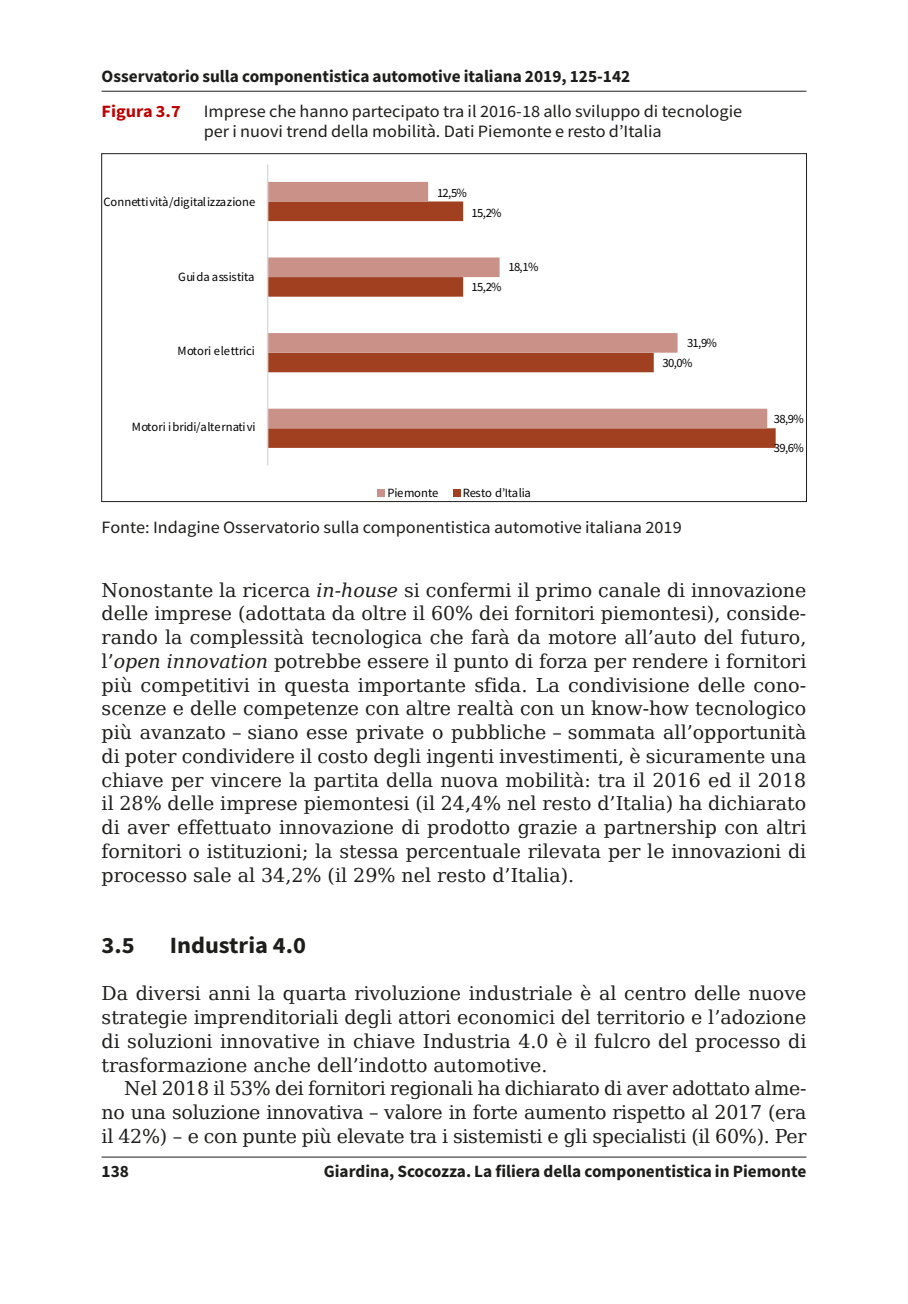
<style>
.page{position:relative;width:908px;height:1304px;background:#fff}
.page>*{position:absolute;margin:0;border:0;box-sizing:border-box;transform-origin:0 0}
.t1{font:700 23.4px "Source Sans Pro";color:#1d1d1b;scale:1.05 1}
.t2{font:19px/23.8px "DejaVu Serif";color:#1d1d1b;text-align:justify}
.t3{font:17.2px/20px "Source Sans Pro";color:#1d1d1b;scale:1.06 1}
.t4{font:700 17.2px "Source Sans Pro";color:#1d1d1b}
.t5{font:700 17.2px "Source Sans Pro";color:#bd0000;scale:1.06 1}
.t6{font:12.6px "Source Sans Pro";letter-spacing:-.005em;color:#000}
.s1{font-style:italic}
</style>
<div class="page">
<hr style="left:101px;top:1157px;width:705px;height:1px;background:#1d1d1b">
<hr style="left:101px;top:91px;width:705px;height:1px;background:#1d1d1b">
<svg style="left:268px;top:408px;width:507px;height:40px;background:#a44728"></svg>
<svg style="left:268px;top:182px;width:498px;height:246px"></svg>
<hr style="left:267px;top:164px;width:1px;height:301px;background:#d9d9d9">
<div style="left:377px;top:490px;width:7px;height:7px;background:#ca9188"></div>
<div style="left:453px;top:490px;width:7px;height:7px;background:#a14020"></div>
<p class="t4" style="left:101px;top:65px;width:530px">Osservatorio sulla componentistica automotive italiana 2019, 125-142</p>
<p class="t5" style="left:101px;top:100px;width:76px">Figura 3.7</p>
<p class="t3" style="left:204px;top:102px;width:509px">Imprese che hanno partecipato tra il 2016-18 allo sviluppo di tecnologie per i nuovi trend della mobilità. Dati Piemonte e resto d’Italia</p>
<p class="t6" style="left:103px;top:193px;width:153px">Connettività/digitalizzazione</p>
<p class="t6" style="left:178px;top:269px;width:78px">Guida assistita</p>
<p class="t6" style="left:177px;top:343px;width:79px">Motori elettrici</p>
<p class="t6" style="left:132px;top:419px;width:125px">Motori ibridi/alternativi</p>
<p class="t6" style="left:437px;top:185px;width:31px">12,5%</p>
<p class="t6" style="left:471px;top:205px;width:31px">15,2%</p>
<p class="t6" style="left:471px;top:279px;width:31px">15,2%</p>
<p class="t6" style="left:508px;top:259px;width:31px">18,1%</p>
<p class="t6" style="left:686px;top:335px;width:31px">31,9%</p>
<p class="t6" style="left:662px;top:354px;width:31px">30,0%</p>
<p class="t6" style="left:387px;top:485px;width:53px">Piemonte</p>
<p class="t6" style="left:462px;top:485px;width:70px">Resto d’Italia</p>
<p class="t3" style="left:101px;top:517px;width:548px">Fonte: Indagine Osservatorio sulla componentistica automotive italiana 2019</p>
<p class="t6" style="left:773px;top:410px;width:31px">38,9%</p>
<p class="t6" style="left:773px;top:440px;width:31px">39,6%</p>
<p class="t2" style="left:101px;top:578px;width:706px">Nonostante la ricerca <span class="s1">in-house</span> si confermi il primo canale di innovazione delle imprese (adottata da oltre il 60% dei fornitori piemontesi), conside&shy;rando la complessità tecnologica che farà da motore all’auto del futuro, l’<span class="s1">open innovation</span> potrebbe essere il punto di forza per rendere i fornitori più competitivi in questa importante sfida. La condivisione delle cono&shy;scenze e delle competenze con altre realtà con un know-how tecnologico più avanzato – siano esse private o pubbliche – sommata all’opportunità di poter condividere il costo degli ingenti investimenti, è sicuramente una chiave per vincere la partita della nuova mobilità: tra il 2016 ed il 2018 il 28% delle imprese piemontesi (il 24,4% nel resto d’Italia) ha dichiarato di aver effettuato innovazione di prodotto grazie a partnership con altri fornitori o istituzioni; la stessa percentuale rilevata per le innovazioni di processo sale al 34,2% (il 29% nel resto d’Italia).</p>
<p class="t1" style="left:101px;top:930px;width:33px">3.5</p>
<p class="t1" style="left:170px;top:930px;width:131px">Industria 4.0</p>
<p class="t2" style="left:101px;top:981px;width:706px">Da diversi anni la quarta rivoluzione industriale è al centro delle nuove strategie imprenditoriali degli attori economici del territorio e l’adozione di soluzioni innovative in chiave Industria 4.0 è il fulcro del processo di trasformazione anche dell’indotto automotive.</p>
<p class="t2" style="left:101px;top:1076px;width:706px;text-indent:23px">Nel 2018 il 53% dei fornitori regionali ha dichiarato di aver adottato alme&shy;no una soluzione innovativa – valore in forte aumento rispetto al 2017 (era il 42%) – e con punte più elevate tra i sistemisti e gli specialisti (il 60%). Per</p>
<p class="t4" style="left:101px;top:1160px;width:29px">138</p>
<p class="t4" style="left:323px;top:1160px;width:484px">Giardina, Scocozza. La filiera della componentistica in Piemonte</p>
</div>
